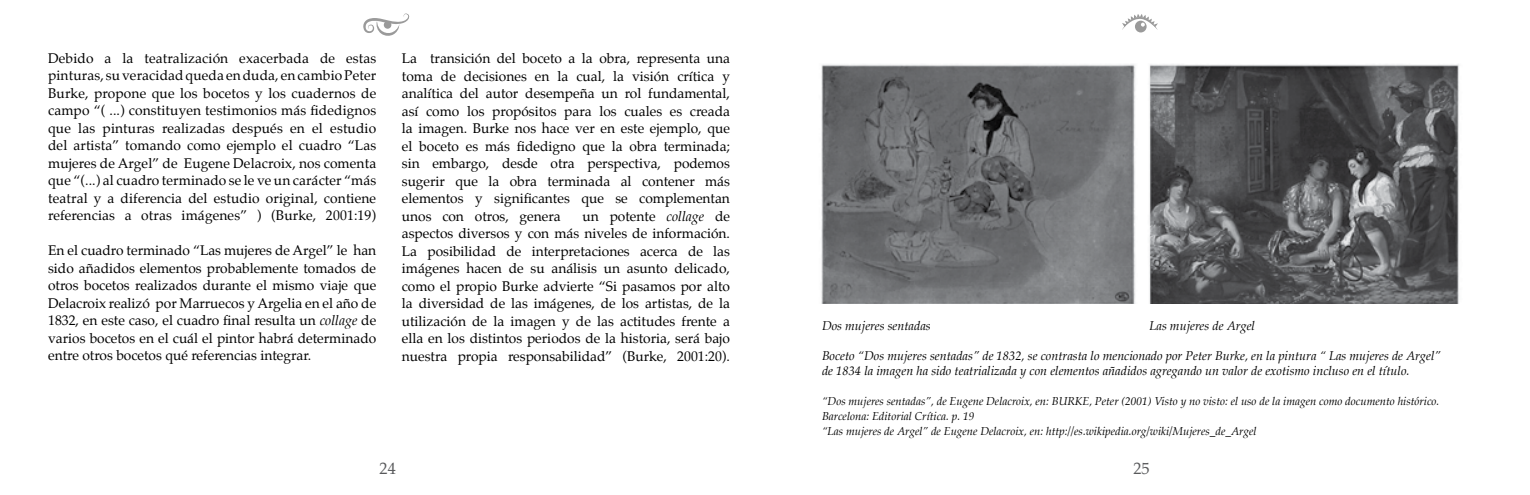
<style>
.page{position:relative;width:1530px;height:495px;background:#fff}
.page>*{position:absolute;margin:0;border:0;box-sizing:border-box;transform-origin:0 0}
.t1{font:16.25px "Palatino";color:#58595b}
.t2{font:13.75px/17.5px "Palatino";color:#000;text-align:justify}
.t3{font:italic 12.5px/15px "Palatino";color:#000}
.t4{font:italic 11.25px/15px "Palatino";color:#000}
.s1{font-style:italic}
</style>
<div class="page">
<svg style="left:363px;top:13px;width:47px;height:23px"></svg>
<div style="left:1135px;top:21px;width:12px;height:11px;background:#9a9a9a;border-radius:50%"></div>
<svg style="left:1122px;top:14px;width:36px;height:16px"></svg>
<img style="left:821px;top:64px;width:638px;height:240px">
<p class="t2" style="left:48px;top:49px;width:330px">Debido a la teatralización exacerbada de estas pinturas, su veracidad queda en duda, en cambio Peter Burke, propone que los bocetos y los cuadernos de campo “( ...) constituyen testimonios más fidedignos que las pinturas realizadas después en el estudio del artista” tomando como ejemplo el cuadro “Las mujeres de Argel” de Eugene Delacroix, nos comenta que “(...) al cuadro terminado se le ve un carácter “más teatral y a diferencia del estudio original, contiene referencias a otras imágenes” ) (Burke, 2001:19)</p>
<p class="t2" style="left:48px;top:242px;width:330px">En el cuadro terminado “Las mujeres de Argel” le han sido añadidos elementos probablemente tomados de otros bocetos realizados durante el mismo viaje que Delacroix realizó por Marruecos y Argelia en el año de 1832, en este caso, el cuadro final resulta un <span class="s1">collage</span> de varios bocetos en el cuál el pintor habrá determinado entre otros bocetos qué referencias integrar.</p>
<p class="t2" style="left:402px;top:50px;width:330px">La transición del boceto a la obra, representa una toma de decisiones en la cual, la visión crítica y analítica del autor desempeña un rol fundamental, así como los propósitos para los cuales es creada la imagen. Burke nos hace ver en este ejemplo, que el boceto es más fidedigno que la obra terminada; sin embargo, desde otra perspectiva, podemos sugerir que la obra terminada al contener más elementos y significantes que se complementan unos con otros, genera</p>
<p class="t2" style="left:402px;top:207px;width:330px;text-indent:181px">un potente <span class="s1">collage</span> de aspectos diversos y con más niveles de información.<br>La posibilidad de interpretaciones acerca de las imágenes hacen de su análisis un asunto delicado, como el propio Burke advierte “Si pasamos por alto la diversidad de las imágenes, de los artistas, de la utilización de la imagen y de las actitudes frente a ella en los distintos periodos de la historia, será bajo nuestra propia responsabilidad” (Burke, 2001:20).</p>
<p class="t3" style="left:822px;top:318px;width:110px">Dos mujeres sentadas</p>
<p class="t3" style="left:1150px;top:318px;width:107px">Las mujeres de Argel</p>
<p class="t3" style="left:822px;top:348px;width:620px">Boceto “Dos mujeres sentadas” de 1832, se contrasta lo mencionado por Peter Burke, en la pintura “ Las mujeres de Argel” de 1834 la imagen ha sido teatrializada y con elementos añadidos agregando un valor de exotismo incluso en el título.</p>
<p class="t4" style="left:822px;top:393px;width:619px">“Dos mujeres sentadas”, de Eugene Delacroix, en: BURKE, Peter (2001) Visto y no visto: el uso de la imagen como documento histórico.<br>Barcelona: Editorial Crítica. p. 19<br>“Las mujeres de Argel” de Eugene Delacroix, en: http://es.wikipedia.org/wiki/Mujeres_de_Argel</p>
<p class="t1" style="left:380px;top:454px;width:18px">24</p>
<p class="t1" style="left:1133px;top:454px;width:18px">25</p>
</div>
